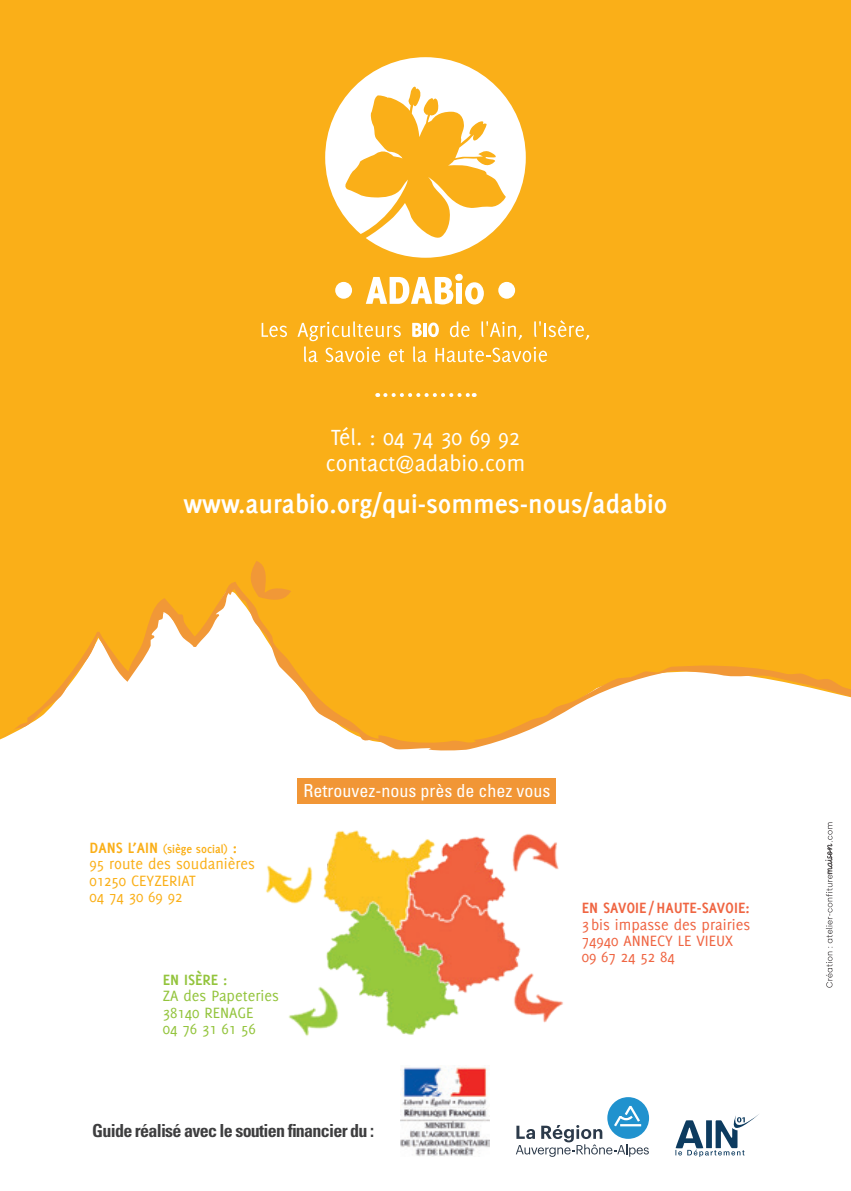
<style>
.page{position:relative;width:851px;height:1191px;background:#fff}
.page>*{position:absolute;margin:0;border:0;box-sizing:border-box;transform-origin:0 0}
.t1{font:700 28px "Delicious";color:#fff}
.t2{font:24px/26px "Delicious";color:#fff}
.t3{font:700 condensed 18px "Univers LT Std";letter-spacing:-.04em;color:#3e3e3f}
.t4{font:condensed 18px "Univers LT Std";color:#fff}
.t5{font:16.4px/16.4px "Delicious";color:#ef6542}
.t6{font:16.4px/16.4px "Delicious";color:#faaf18}
.t7{font:16.4px/16.4px "Delicious";color:#93c43c}
.t8{font:700 16.4px "Delicious";color:#ef6542}
.t9{font:700 16.4px "Delicious";color:#93c43c}
.t10{font:700 12.2px "Delicious";color:#faaf18}
.s1{font-size:16.4px}
</style>
<div class="page">
<div style="left:0;top:0;width:850px;height:1191px;background:#faaf18"></div>
<div style="left:0;top:752px;width:850px;height:439px;background:#fff"></div>
<svg style="left:325px;top:57px;width:200px;height:201px"></svg>
<div style="left:335px;top:282px;width:17px;height:17px;background:#fff;border-radius:50%"></div>
<svg style="left:366px;top:274px;width:118px;height:30px"></svg>
<div style="left:498px;top:282px;width:17px;height:17px;background:#fff;border-radius:50%"></div>
<svg style="left:261px;top:323px;width:26px;height:14px"></svg>
<svg style="left:412px;top:323px;width:10px;height:14px"></svg>
<hr style="left:423px;top:323px;width:3px;height:14px;background:#fff">
<svg style="left:428px;top:322px;width:11px;height:15px"></svg>
<svg style="left:450px;top:321px;width:19px;height:16px"></svg>
<svg style="left:481px;top:321px;width:41px;height:19px"></svg>
<svg style="left:534px;top:320px;width:55px;height:20px"></svg>
<svg style="left:297px;top:321px;width:107px;height:41px"></svg>
<svg style="left:413px;top:346px;width:14px;height:16px"></svg>
<svg style="left:435px;top:347px;width:112px;height:15px"></svg>
<svg style="left:385px;top:393px;width:89px;height:4px"></svg>
<svg style="left:0;top:561px;width:850px;height:191px"></svg>
<div style="left:297px;top:778px;width:259px;height:26px;background:#f19636"></div>
<img style="left:233px;top:816px;width:369px;height:231px">
<svg style="left:825px;top:822px;width:7px;height:165px"></svg>
<img style="left:400px;top:1065px;width:89px;height:91px">
<svg style="left:515px;top:1097px;width:134px;height:59px;background:#c5d8e3"></svg>
<svg style="left:675px;top:1113px;width:84px;height:43px;background:#b6c3ce"></svg>
<h2 class="t2" style="left:326px;top:423px;width:201px">Tél. : 04 74 30 69 92 contact@adabio.com</h2>
<h1 class="t1" style="left:183px;top:487px;width:485px">www.aurabio.org/qui-sommes-nous/adabio</h1>
<p class="t10" style="left:89px;top:842px;width:149px"><span class="s1">DANS L’AIN</span> (siège social) <span class="s1">:</span></p>
<p class="t6" style="left:89px;top:855px;width:167px">95 route des soudanières<br>01250 CEYZERIAT<br>04 74 30 69 92</p>
<p class="t9" style="left:163px;top:970px;width:66px">EN ISÈRE :</p>
<p class="t7" style="left:163px;top:987px;width:118px">ZA des Papeteries<br>38140 RENAGE<br>04 76 31 61 56</p>
<p class="t4" style="left:303px;top:779px;width:248px">Retrouvez-nous près de chez vous</p>
<p class="t8" style="left:581px;top:898px;width:169px">EN SAVOIE /HAUTE-SAVOIE:</p>
<p class="t5" style="left:581px;top:915px;width:170px">3bis impasse des prairies<br>74940 ANNECY LE VIEUX<br>09 67 24 52 84</p>
<p class="t3" style="left:92px;top:1119px;width:283px">Guide réalisé avec le soutien financier du :</p>
</div>
